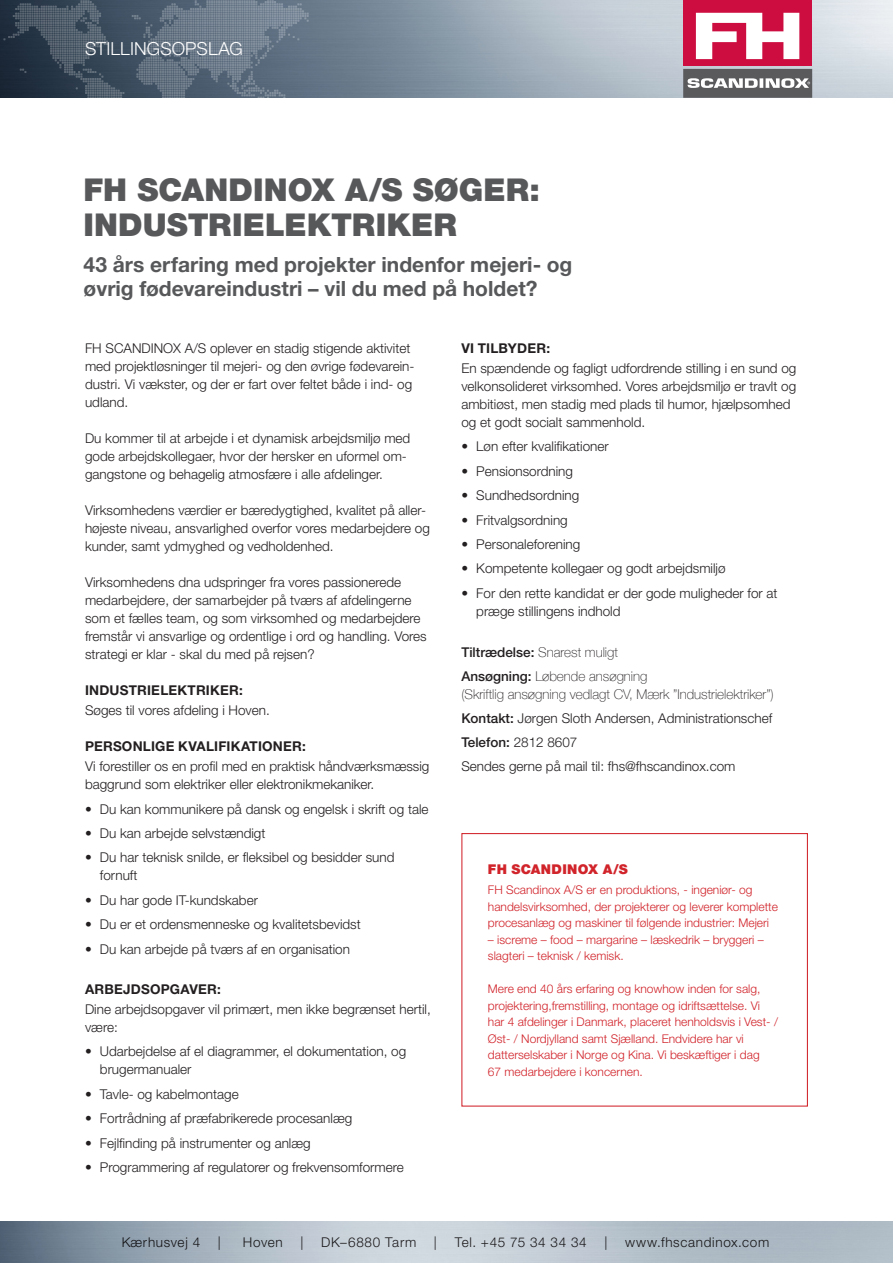
<style>
.page{position:relative;width:893px;height:1263px;background:#fff}
.page>*{position:absolute;margin:0;border:0;box-sizing:border-box;transform-origin:0 0}
.t1{font:900 31.5px "Helvetica Neue LT Pro";letter-spacing:.005em;color:#57585a}
.t2{font:700 21px/24px "Helvetica Neue LT Pro";color:#57585a}
.t3{font:300 18px "Helvetica Neue LT Pro";letter-spacing:.005em;color:#fff}
.Brød_FH{font:300 13.5px/18px "Helvetica Neue LT Pro";color:#231f20}
.OVERSKRIFT_BRØD{font:700 13.5px "Helvetica Neue LT Pro";letter-spacing:.015em;color:#231f20}
.Brød_FH-2{font:300 13.5px "Helvetica Neue LT Pro";letter-spacing:.05em;color:#231f20}
.Brød_FH-3{font:100 13.5px/24.5px "Helvetica Neue";color:#231f20}
.Faktaboks_bullet_FH{font:900 13.5px "Helvetica Neue LT Pro";letter-spacing:.02em;color:#d1232a}
.Faktaboks_bullet_FH-2{font:300 12px/16.5px "Helvetica Neue LT Pro";color:#d1232a}
.s1{font-family:"Helvetica Neue LT Pro";font-weight:500}
.s2{font-family:"Helvetica Neue";font-weight:100}
.s3{font-weight:500}
</style>
<div class="page">
<img style="left:0;top:1221px;width:893px;height:42px">
<img style="left:0;top:0;width:893px;height:98px">
<svg style="left:3px;top:0;width:121px;height:98px;background:#384756"></svg>
<svg style="left:132px;top:0;width:177px;height:98px;background:#627282"></svg>
<div style="left:683px;top:0;width:129px;height:8px;background:#cd0d40"></div>
<div style="left:683px;top:6px;width:129px;height:60px;background:#cd0d40"></div>
<svg style="left:696px;top:13px;width:103px;height:46px"></svg>
<svg style="left:683px;top:69px;width:129px;height:29px;background:#7a7a7d"></svg>
<div style="left:461px;top:833px;width:347px;height:273px;border:1px solid #d1232a"></div>
<p class="t3" style="left:85px;top:38px;width:159px">STILLINGSOPSLAG</p>
<p class="t1" style="left:83px;top:171px;width:458px">FH SCANDINOX A/S SØGER:</p>
<p class="t1" style="left:83px;top:206px;width:375px">INDUSTRIELEKTRIKER</p>
<p class="t2" style="left:83px;top:252px;width:490px">43 års erfaring med projekter indenfor mejeri- og øvrig fødevareindustri – vil du med på holdet?</p>
<p class="Brød_FH" style="left:85px;top:339px;width:331px">FH SCANDINOX A/S oplever en stadig stigende aktivitet med projektløsninger til mejeri- og den øvrige fødevarein&shy;dustri. Vi vækster, og der er fart over feltet både i ind- og udland.</p>
<p class="Brød_FH" style="left:85px;top:429px;width:327px">Du kommer til at arbejde i et dynamisk arbejdsmiljø med gode arbejdskollegaer, hvor der hersker en uformel om&shy;gangstone og behagelig atmosfære i alle afdelinger.</p>
<p class="Brød_FH" style="left:85px;top:501px;width:346px">Virksomhedens værdier er bæredygtighed, kvalitet på aller&shy;højeste niveau, ansvarlighed overfor vores medarbejdere og kunder, samt ydmyghed og vedholdenhed.</p>
<p class="Brød_FH" style="left:85px;top:573px;width:343px">Virksomhedens dna udspringer fra vores passionerede medarbejdere, der samarbejder på tværs af afdelingerne som et fælles team, og som virksomhed og medarbejdere fremstår vi ansvarlige og ordentlige i ord og handling. Vores strategi er klar - skal du med på rejsen?</p>
<p class="OVERSKRIFT_BRØD" style="left:85px;top:682px;width:159px">INDUSTRIELEKTRIKER:</p>
<p class="Brød_FH" style="left:85px;top:701px;width:186px">Søges til vores afdeling i Hoven.</p>
<p class="OVERSKRIFT_BRØD" style="left:85px;top:738px;width:222px">PERSONLIGE KVALIFIKATIONER:</p>
<p class="Brød_FH" style="left:85px;top:757px;width:346px">Vi forestiller os en profil med en praktisk håndværksmæssig baggrund som elektriker eller elektronikmekaniker.</p>
<p class="Brød_FH" style="left:85px;top:800px;width:345px">• Du kan kommunikere på dansk og engelsk i skrift og tale</p>
<p class="Brød_FH" style="left:85px;top:824px;width:182px">• Du kan arbejde selvstændigt</p>
<p class="Brød_FH" style="left:100px;top:848px;width:296px;text-indent:-15px">• Du har teknisk snilde, er fleksibel og besidder sund fornuft</p>
<p class="Brød_FH" style="left:85px;top:891px;width:174px">• Du har gode IT-kundskaber</p>
<p class="Brød_FH" style="left:85px;top:915px;width:277px">• Du er et ordensmenneske og kvalitetsbevidst</p>
<p class="Brød_FH" style="left:85px;top:939px;width:266px">• Du kan arbejde på tværs af en organisation</p>
<p class="OVERSKRIFT_BRØD" style="left:85px;top:981px;width:137px">ARBEJDSOPGAVER:</p>
<p class="Brød_FH" style="left:85px;top:1000px;width:347px">Dine arbejdsopgaver vil primært, men ikke begrænset hertil, være:</p>
<p class="Brød_FH" style="left:100px;top:1042px;width:308px;text-indent:-15px">• Udarbejdelse af el diagrammer, el dokumentation, og brugermanualer</p>
<p class="Brød_FH" style="left:85px;top:1085px;width:155px">• Tavle- og kabelmontage</p>
<p class="Brød_FH" style="left:85px;top:1109px;width:269px">• Fortrådning af præfabrikerede procesanlæg</p>
<p class="Brød_FH" style="left:85px;top:1133px;width:227px">• Fejlfinding på instrumenter og anlæg</p>
<p class="Brød_FH" style="left:85px;top:1158px;width:320px">• Programmering af regulatorer og frekvensomformere</p>
<p class="OVERSKRIFT_BRØD" style="left:461px;top:340px;width:90px">VI TILBYDER:</p>
<p class="Brød_FH" style="left:461px;top:359px;width:337px">En spændende og fagligt udfordrende stilling i en sund og velkonsolideret virksomhed. Vores arbejdsmiljø er travlt og ambitiøst, men stadig med plads til humor, hjælpsomhed og et godt socialt sammenhold.</p>
<p class="Brød_FH" style="left:461px;top:437px;width:149px">• Løn efter kvalifikationer</p>
<p class="Brød_FH" style="left:461px;top:462px;width:113px">• Pensionsordning</p>
<p class="Brød_FH" style="left:461px;top:486px;width:119px">• Sundhedsordning</p>
<p class="Brød_FH" style="left:461px;top:510px;width:108px">• Fritvalgsordning</p>
<p class="Brød_FH" style="left:461px;top:535px;width:120px">• Personaleforening</p>
<p class="Brød_FH" style="left:461px;top:559px;width:266px">• Kompetente kollegaer og godt arbejdsmiljø</p>
<p class="Brød_FH" style="left:476px;top:584px;width:303px;text-indent:-15px">• For den rette kandidat er der gode muligheder for at præge stillingens indhold</p>
<p class="Brød_FH-3" style="left:461px;top:639px;width:188px"><span class="s1">Tiltrædelse:</span> Snarest muligt<br><span class="s1">Ansøgning:</span> Løbende ansøgning</p>
<p class="Brød_FH" style="left:461px;top:682px;width:314px;line-height:24.2px"><span class="s2">(Skriftlig ansøgning vedlagt CV, Mærk ”Industrielektriker”)<br></span><span class="s3">Kontakt:</span> Jørgen Sloth Andersen, Administrationschef <span class="s3">Telefon:</span> 2812 8607<br>Sendes gerne på mail til: fhs@fhscandinox.com</p>
<p class="Faktaboks_bullet_FH" style="left:488px;top:861px;width:141px">FH SCANDINOX A/S</p>
<p class="Faktaboks_bullet_FH-2" style="left:488px;top:881px;width:292px">FH Scandinox A/S er en produktions, - ingeniør- og handelsvirksomhed, der projekterer og leverer komplette procesanlæg og maskiner til følgende industrier: Mejeri</p>
<p class="Faktaboks_bullet_FH-2" style="left:488px;top:931px;width:277px">– iscreme – food – margarine – læskedrik – bryggeri – slagteri – teknisk / kemisk.</p>
<p class="Faktaboks_bullet_FH-2" style="left:488px;top:980px;width:292px">Mere end 40 års erfaring og knowhow inden for salg, projektering,fremstilling, montage og idriftsættelse. Vi har 4 afdelinger i Danmark, placeret henholdsvis i Vest- / Øst- / Nordjylland samt Sjælland. Endvidere har vi datterselskaber i Norge og Kina. Vi beskæftiger i dag<br>67 medarbejdere i koncernen.</p>
<p class="Brød_FH-2" style="left:121px;top:1234px;width:81px">Kærhusvej 4</p>
<p class="Brød_FH" style="left:218px;top:1233px;width:4px">|</p>
<p class="Brød_FH" style="left:243px;top:1233px;width:41px">Hoven</p>
<p class="Brød_FH" style="left:301px;top:1233px;width:4px">|</p>
<p class="Brød_FH-2" style="left:321px;top:1234px;width:96px">DK–6880 Tarm</p>
<p class="Brød_FH" style="left:434px;top:1233px;width:4px">|</p>
<p class="Brød_FH-2" style="left:455px;top:1234px;width:134px">Tel. +45 75 34 34 34</p>
<p class="Brød_FH" style="left:604px;top:1233px;width:4px">|</p>
<p class="Brød_FH-2" style="left:625px;top:1234px;width:146px">www.fhscandinox.com</p>
</div>
